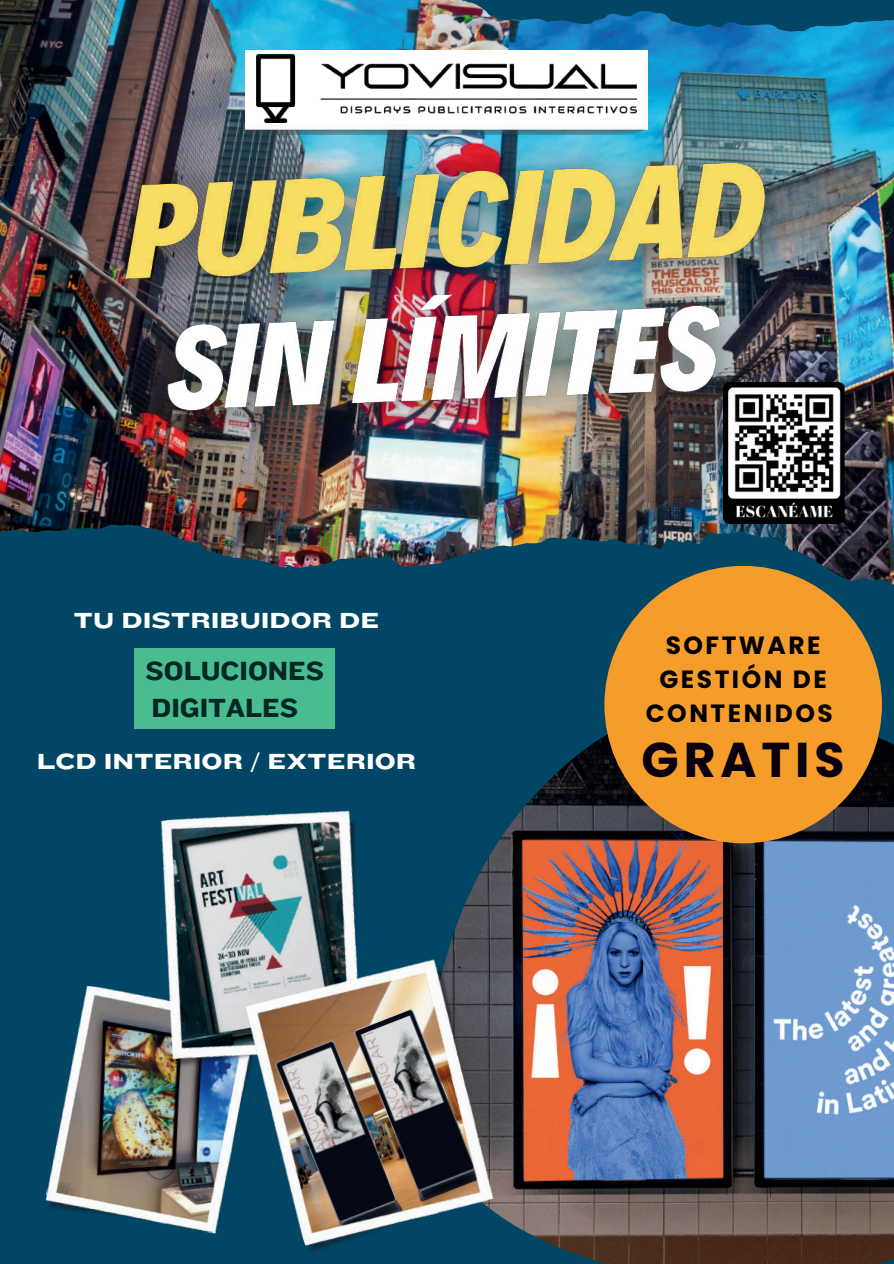
<style>
.page{position:relative;width:894px;height:1264px;background:#fff}
.page>*{position:absolute;margin:0;border:0;box-sizing:border-box;transform-origin:0 0}
.t1{font:700 48.9px "Poppins";letter-spacing:.1em;color:#08000f}
.t2{font:27.3px/37.2px "Knockout 52";color:#022626}
.t3{font:700 24.9px/33.8px "Poppins";letter-spacing:.1em;color:#000;text-align:center}
.t4{font:22.65px "Knockout 54";color:#fff}
</style>
<div class="page">
<img style="left:0;top:0;width:893px;height:1263px">
<img style="left:97px;top:0;width:796px;height:568px">
<img style="left:427px;top:703px;width:466px;height:560px">
<img style="left:44px;top:984px;width:173px;height:251px">
<img style="left:132px;top:787px;width:264px;height:295px">
<img style="left:217px;top:934px;width:311px;height:329px">
<div style="left:604px;top:566px;width:277px;height:277px;background:#f59c2b;border-radius:50%"></div>
<img style="left:723px;top:382px;width:121px;height:142px">
<img style="left:245px;top:50px;width:402px;height:53px">
<img style="left:257px;top:54px;width:379px;height:49px">
<img style="left:62px;top:103px;width:767px;height:243px">
<img style="left:109px;top:235px;width:668px;height:236px">
<div style="left:135px;top:648px;width:200px;height:81px;background:#4abd90"></div>
<p class="t4" style="left:74px;top:604px;width:307px">TU DISTRIBUIDOR DE</p>
<p class="t2" style="left:145px;top:650px;width:180px">SOLUCIONES<br>DIGITALES</p>
<p class="t4" style="left:37px;top:745px;width:381px">LCD INTERIOR / EXTERIOR</p>
<p class="t3" style="left:645px;top:628px;width:188px">SOFTWARE<br>GESTIÓN DE<br>CONTENIDOS</p>
<h1 class="t1" style="left:641px;top:731px;width:204px">GRATIS</h1>
</div>
